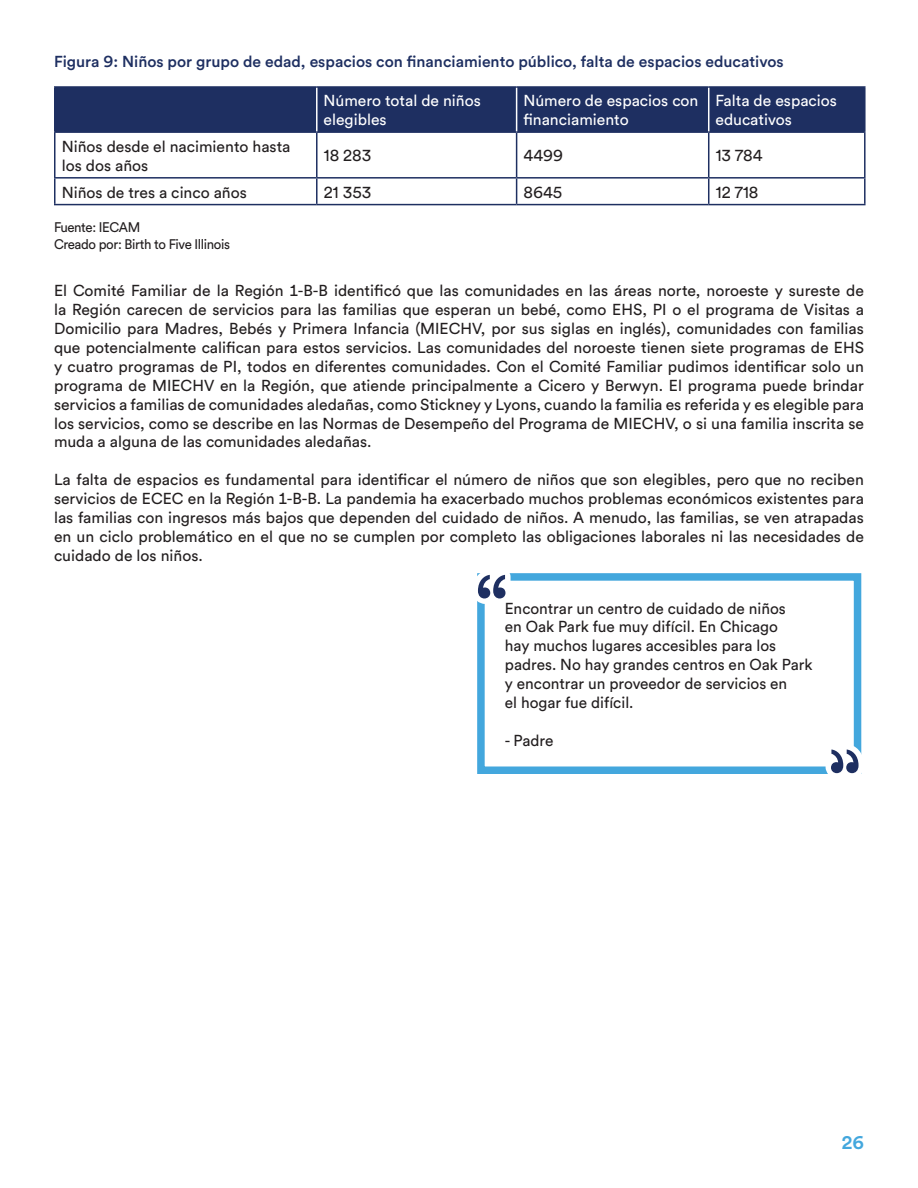
<style>
.page{position:relative;width:918px;height:1188px;background:#fff}
.page>*{position:absolute;margin:0;border:0;box-sizing:border-box;transform-origin:0 0}
.t1{font:700 18px "Circular Air Pro";color:#43a7dd}
.t2{font:15.75px/18.9px "Circular Air Pro";color:#231f20}
.t3{font:500 15.75px "Circular Air Pro";color:#1e2f61}
.t4{font:15.75px/18.9px "Circular Air Pro";color:#fff}
.t5{font:13.8px "Circular Air Pro";letter-spacing:-.025em;color:#231f20;scale:.96 1}
</style>
<div class="page">
<div style="left:56px;top:88px;width:808px;height:43px;background:#1e2f61"></div>
<hr style="left:54px;top:86px;width:263px;height:2px;background:#1e2f61">
<hr style="left:54px;top:88px;width:2px;height:43px;background:#1e2f61">
<hr style="left:317px;top:86px;width:200px;height:2px;background:#1e2f61">
<hr style="left:517px;top:86px;width:192px;height:2px;background:#1e2f61">
<hr style="left:709px;top:86px;width:157px;height:2px;background:#1e2f61">
<hr style="left:864px;top:88px;width:2px;height:43px;background:#1e2f61">
<hr style="left:54px;top:131px;width:263px;height:2px;background:#1e2f61">
<hr style="left:54px;top:133px;width:2px;height:44px;background:#1e2f61">
<hr style="left:317px;top:131px;width:200px;height:2px;background:#1e2f61">
<hr style="left:316px;top:133px;width:2px;height:44px;background:#1e2f61">
<hr style="left:517px;top:131px;width:192px;height:2px;background:#1e2f61">
<hr style="left:516px;top:133px;width:1px;height:44px;background:#1e2f61">
<hr style="left:709px;top:131px;width:157px;height:2px;background:#1e2f61">
<hr style="left:708px;top:133px;width:1px;height:44px;background:#1e2f61">
<hr style="left:864px;top:133px;width:2px;height:44px;background:#1e2f61">
<hr style="left:54px;top:177px;width:263px;height:2px;background:#1e2f61">
<hr style="left:54px;top:179px;width:2px;height:25px;background:#1e2f61">
<hr style="left:317px;top:177px;width:200px;height:2px;background:#1e2f61">
<hr style="left:316px;top:179px;width:2px;height:25px;background:#1e2f61">
<hr style="left:517px;top:177px;width:192px;height:2px;background:#1e2f61">
<svg style="left:516px;top:179px;width:1px;height:25px"></svg>
<hr style="left:709px;top:177px;width:157px;height:2px;background:#1e2f61">
<svg style="left:708px;top:179px;width:1px;height:25px"></svg>
<hr style="left:864px;top:179px;width:2px;height:25px;background:#1e2f61">
<hr style="left:54px;top:204px;width:263px;height:1px;background:#1e2f61">
<hr style="left:317px;top:204px;width:200px;height:1px;background:#1e2f61">
<hr style="left:517px;top:204px;width:192px;height:1px;background:#1e2f61">
<hr style="left:709px;top:204px;width:157px;height:1px;background:#1e2f61">
<hr style="left:316px;top:88px;width:2px;height:43px;background:#fff">
<hr style="left:516px;top:88px;width:1px;height:43px;background:#fff">
<hr style="left:708px;top:88px;width:1px;height:43px;background:#fff">
<div style="left:477px;top:573px;width:384px;height:201px;border:8px solid #43a7dd"></div>
<svg style="left:477px;top:573px;width:38px;height:35px"></svg>
<svg style="left:822px;top:738px;width:40px;height:36px"></svg>
<p class="t3" style="left:54px;top:50px;width:731px">Figura 9: Niños por grupo de edad, espacios con financiamiento público, falta de espacios educativos</p>
<p class="t4" style="left:324px;top:91px;width:159px">Número total de niños elegibles</p>
<p class="t4" style="left:523px;top:91px;width:177px">Número de espacios con financiamiento</p>
<p class="t4" style="left:715px;top:91px;width:123px">Falta de espacios educativos</p>
<p class="t2" style="left:62px;top:136px;width:230px">Niños desde el nacimiento hasta los dos años</p>
<p class="t2" style="left:324px;top:146px;width:49px">18 283</p>
<p class="t2" style="left:524px;top:146px;width:41px">4499</p>
<p class="t2" style="left:716px;top:146px;width:48px">13 784</p>
<p class="t2" style="left:62px;top:182px;width:187px">Niños de tres a cinco años</p>
<p class="t2" style="left:324px;top:182px;width:49px">21 353</p>
<p class="t2" style="left:524px;top:182px;width:40px">8645</p>
<p class="t2" style="left:716px;top:182px;width:44px">12 718</p>
<p class="t5" style="left:54px;top:218px;width:91px">Fuente: IECAM</p>
<p class="t5" style="left:54px;top:235px;width:185px">Creado por: Birth to Five Illinois</p>
<p class="t2" style="left:54px;top:281px;width:812px;text-align:justify">El Comité Familiar de la Región 1-B-B identificó que las comunidades en las áreas norte, noroeste y sureste de la Región carecen de servicios para las familias que esperan un bebé, como EHS, PI o el programa de Visitas a Domicilio para Madres, Bebés y Primera Infancia (MIECHV, por sus siglas en inglés), comunidades con familias que potencialmente califican para estos servicios. Las comunidades del noroeste tienen siete programas de EHS y cuatro programas de PI, todos en diferentes comunidades. Con el Comité Familiar pudimos identificar solo un programa de MIECHV en la Región, que atiende principalmente a Cicero y Berwyn. El programa puede brindar servicios a familias de comunidades aledañas, como Stickney y Lyons, cuando la familia es referida y es elegible para los servicios, como se describe en las Normas de Desempeño del Programa de MIECHV, o si una familia inscrita se muda a alguna de las comunidades aledañas.</p>
<p class="t2" style="left:54px;top:470px;width:811px;text-align:justify">La falta de espacios es fundamental para identificar el número de niños que son elegibles, pero que no reciben servicios de ECEC en la Región 1-B-B. La pandemia ha exacerbado muchos problemas económicos existentes para las familias con ingresos más bajos que dependen del cuidado de niños. A menudo, las familias, se ven atrapadas en un ciclo problemático en el que no se cumplen por completo las obligaciones laborales ni las necesidades de cuidado de los niños.</p>
<p class="t2" style="left:505px;top:598px;width:309px">Encontrar un centro de cuidado de niños<br>en Oak Park fue muy difícil. En Chicago<br>hay muchos lugares accesibles para los padres. No hay grandes centros en Oak Park y encontrar un proveedor de servicios en<br>el hogar fue difícil.</p>
<p class="t2" style="left:505px;top:730px;width:50px">- Padre</p>
<p class="t1" style="left:842px;top:1130px;width:24px">26</p>
</div>
